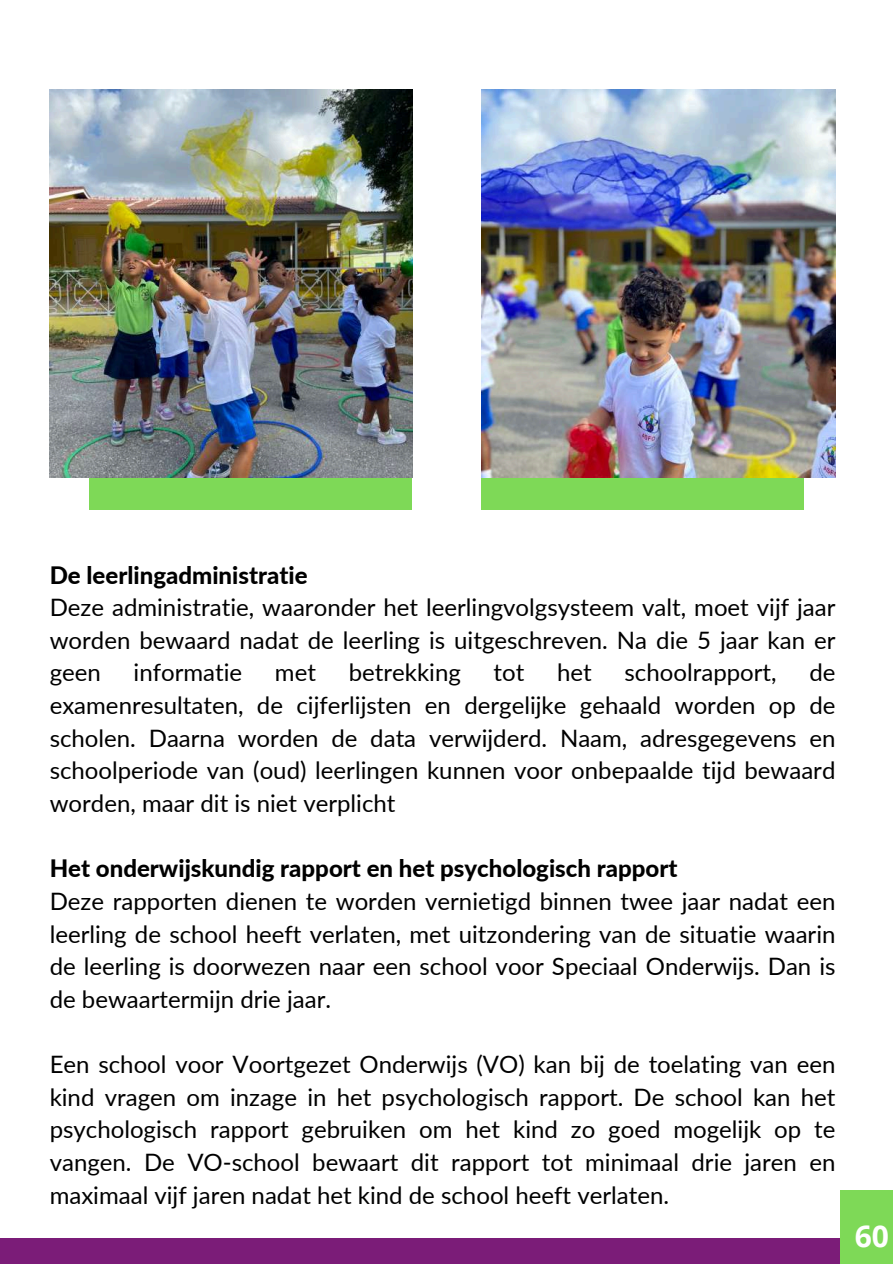
<style>
.page{position:relative;width:893px;height:1264px;background:#fff}
.page>*{position:absolute;margin:0;border:0;box-sizing:border-box;transform-origin:0 0}
.t1{font:700 30px "Open Sans";color:#fff}
.t2{font:24px/32.7px "Lato";color:#000;text-align:justify}
.t3{font:800 24px "Lato";color:#000}
</style>
<div class="page">
<div style="left:89px;top:460px;width:322px;height:50px;background:#7ed957"></div>
<img style="left:50px;top:89px;width:362px;height:388px">
<div style="left:481px;top:460px;width:323px;height:50px;background:#7ed957"></div>
<img style="left:481px;top:89px;width:354px;height:388px">
<div style="left:0;top:1238px;width:892px;height:25px;background:#7b1c78"></div>
<div style="left:840px;top:1190px;width:52px;height:73px;background:#7ed957"></div>
<p class="t3" style="left:50px;top:560px;width:259px">De leerlingadministratie</p>
<p class="t2" style="left:50px;top:590px;width:787px">Deze administratie, waaronder het leerlingvolgsysteem valt, moet vijf jaar worden bewaard nadat de leerling is uitgeschreven. Na die 5 jaar kan er geen</p>
<p class="t2" style="left:50px;top:656px;width:787px;text-indent:759px">de examenresultaten, de cijferlijsten en dergelijke gehaald worden op de scholen. Daarna worden de data verwijderd. Naam, adresgegevens en schoolperiode van (oud) leerlingen kunnen voor onbepaalde tijd bewaard worden, maar dit is niet verplicht</p>
<p class="t2" style="left:134px;top:656px;width:110px">informatie</p>
<p class="t2" style="left:275px;top:656px;width:42px">met</p>
<p class="t2" style="left:349px;top:656px;width:114px">betrekking</p>
<p class="t2" style="left:493px;top:656px;width:32px">tot</p>
<p class="t2" style="left:557px;top:656px;width:36px">het</p>
<p class="t2" style="left:624px;top:656px;width:154px">schoolrapport,</p>
<p class="t3" style="left:50px;top:853px;width:629px">Het onderwijskundig rapport en het psychologisch rapport</p>
<p class="t2" style="left:50px;top:884px;width:787px">Deze rapporten dienen te worden vernietigd binnen twee jaar nadat een leerling de school heeft verlaten, met uitzondering van de situatie waarin de leerling is doorwezen naar een school voor Speciaal Onderwijs. Dan is de bewaartermijn drie jaar.</p>
<p class="t2" style="left:50px;top:1047px;width:787px">Een school voor Voortgezet Onderwijs (VO) kan bij de toelating van een kind vragen om inzage in het psychologisch rapport. De school kan het psychologisch rapport gebruiken om het kind zo goed mogelijk op te vangen. De VO-school bewaart dit rapport tot minimaal drie jaren en maximaal vijf jaren nadat het kind de school heeft verlaten.</p>
<p class="t1" style="left:854px;top:1214px;width:36px">60</p>
</div>
